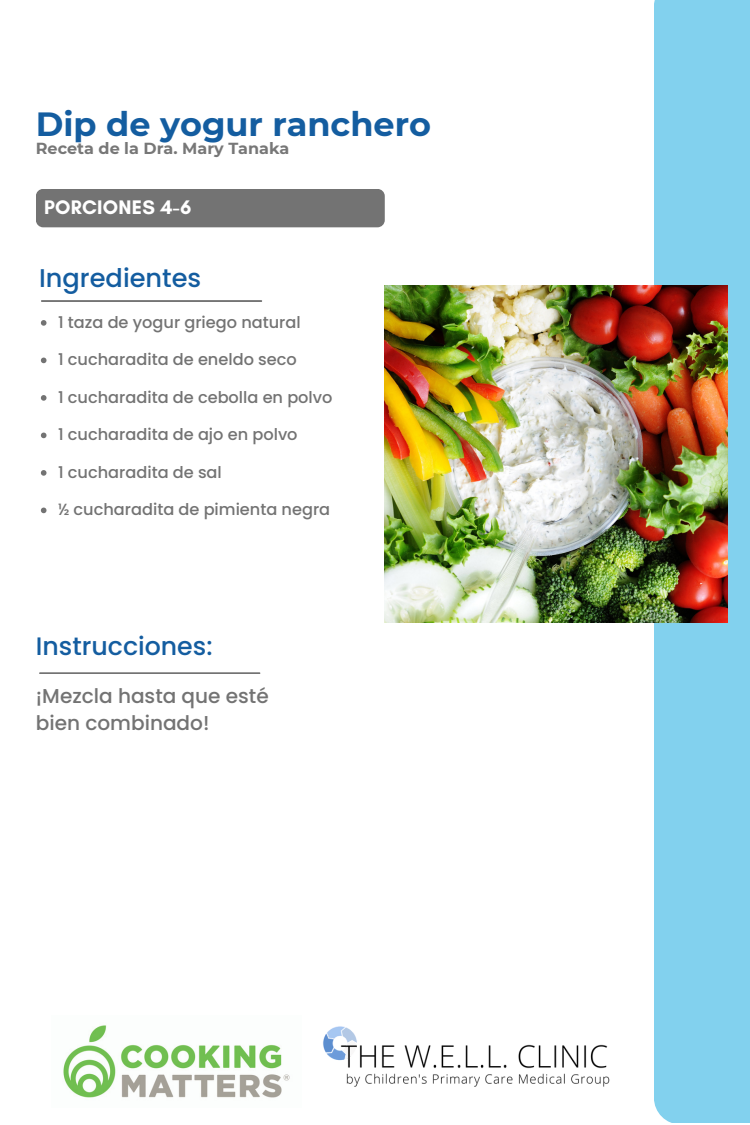
<style>
.page{position:relative;width:750px;height:1125px;background:#fff}
.page>*{position:absolute;margin:0;border:0;box-sizing:border-box;transform-origin:0 0}
.t1{font:700 33.5px "Montserrat";color:#145da0}
.t2{font:500 25.62px "Poppins";color:#145da0}
.t3{font:500 25.25px "Poppins";color:#145da0}
.t4{font:500 20.12px/27.2px "Poppins";color:#737373}
.t5{font:700 20px "Glacial Indifference";letter-spacing:.015em;color:#fff}
.t6{font:500 16.12px "Poppins";color:#737373}
.t7{font:700 16px "Montserrat";color:#777}
</style>
<div class="page">
<div style="left:654px;top:0;width:96px;height:1123px;background:#82d1ee"></div>
<img style="left:385px;top:286px;width:343px;height:336px">
<div style="left:36px;top:189px;width:349px;height:38px;background:#737373"></div>
<svg style="left:41px;top:300px;width:221px;height:2px"></svg>
<img style="left:63px;top:1025px;width:227px;height:73px">
<svg style="left:39px;top:672px;width:221px;height:2px"></svg>
<img style="left:323px;top:1026px;width:287px;height:61px">
<svg style="left:41px;top:320px;width:6px;height:6px"></svg>
<svg style="left:41px;top:358px;width:6px;height:5px"></svg>
<svg style="left:41px;top:395px;width:6px;height:6px"></svg>
<svg style="left:41px;top:433px;width:6px;height:5px"></svg>
<svg style="left:41px;top:470px;width:6px;height:6px"></svg>
<svg style="left:41px;top:508px;width:6px;height:5px"></svg>
<p class="t1" style="left:36px;top:103px;width:397px">Dip de yogur ranchero</p>
<p class="t7" style="left:36px;top:138px;width:255px">Receta de la Dra. Mary Tanaka</p>
<p class="t5" style="left:44px;top:195px;width:149px">PORCIONES 4-6</p>
<p class="t2" style="left:39px;top:260px;width:164px">Ingredientes</p>
<p class="t6" style="left:58px;top:311px;width:244px">1 taza de yogur griego natural</p>
<p class="t6" style="left:58px;top:348px;width:240px">1 cucharadita de eneldo seco</p>
<p class="t6" style="left:58px;top:386px;width:276px">1 cucharadita de cebolla en polvo</p>
<p class="t6" style="left:58px;top:423px;width:241px">1 cucharadita de ajo en polvo</p>
<p class="t6" style="left:58px;top:461px;width:165px">1 cucharadita de sal</p>
<p class="t6" style="left:58px;top:498px;width:274px">½ cucharadita de pimienta negra</p>
<p class="t3" style="left:36px;top:628px;width:178px">Instrucciones:</p>
<p class="t4" style="left:36px;top:682px;width:234px">¡Mezcla hasta que esté bien combinado!</p>
</div>
